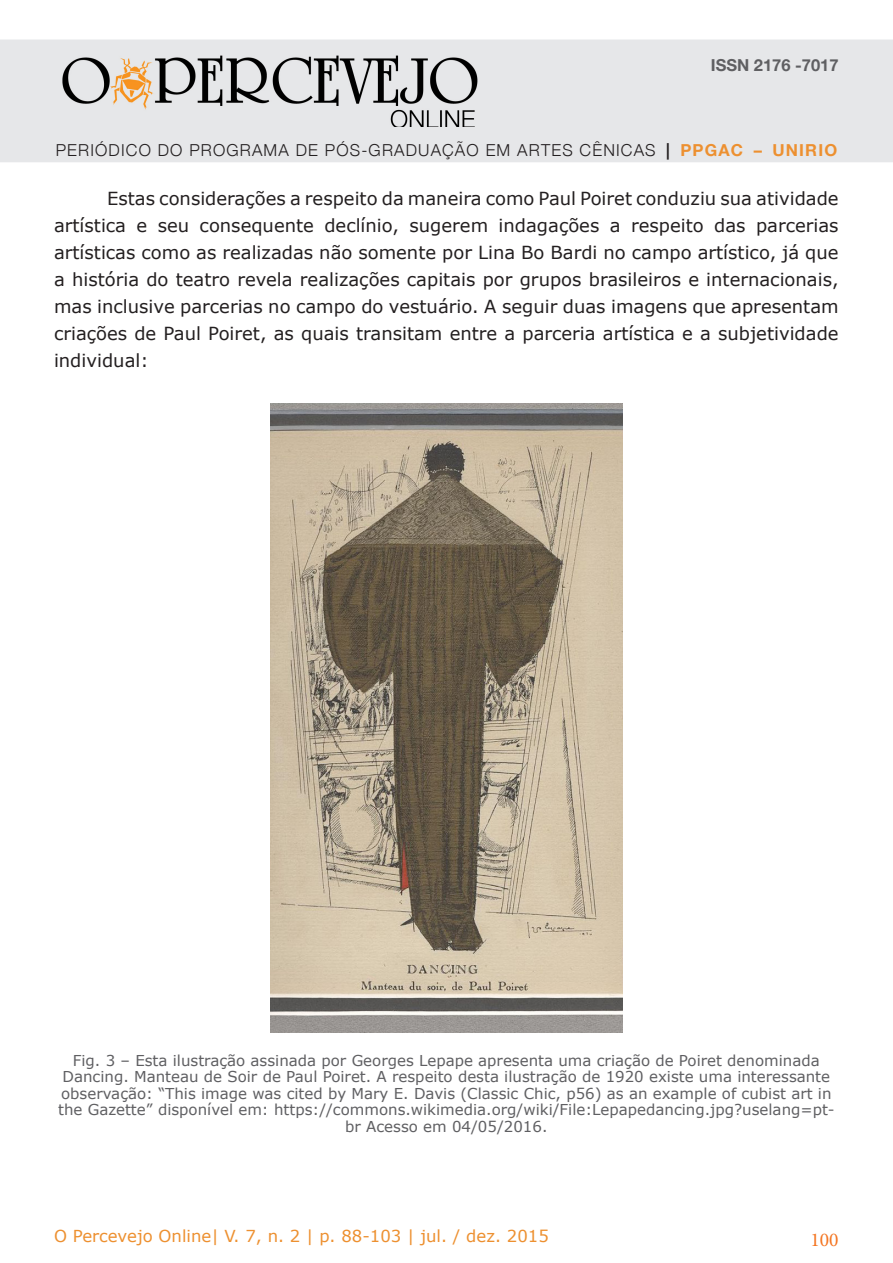
<style>
.page{position:relative;width:893px;height:1263px;background:#fff}
.page>*{position:absolute;margin:0;border:0;box-sizing:border-box;transform-origin:0 0}
.t1{font:19.5px "Minion Pro";color:#f47521}
.t2{font:18px/27px "Verdana";color:#231f20;text-align:justify}
.t3{font:300 16.5px "Helvetica Neue";letter-spacing:.07em;color:#231f20}
.t4{font:16.5px "Verdana";color:#ed9030}
.t5{font:700 16.5px "Helvetica Neue";color:#5f5f62}
.t6{font:15px/16.5px "Verdana";color:#5f5f62;text-align:center}
.s1{font-weight:700}
.s2{font-weight:700;color:#ed9030}
</style>
<div class="page">
<div style="left:0;top:40px;width:893px;height:122px;background:#e6e7e9"></div>
<img style="left:62px;top:55px;width:416px;height:71px">
<img style="left:270px;top:403px;width:352px;height:630px">
<p class="t5" style="left:711px;top:50px;width:129px">ISSN 2176 -7017</p>
<p class="t3" style="left:56px;top:136px;width:783px">PERIÓDICO DO PROGRAMA DE PÓS-GRADUAÇÃO EM ARTES CÊNICAS <span class="s1">|</span> <span class="s2">PPGAC – UNIRIO</span></p>
<p class="t2" style="left:54px;top:185px;width:786px;text-indent:53px">Estas considerações a respeito da maneira como Paul Poiret conduziu sua atividade artística e seu consequente declínio, sugerem indagações a respeito das parcerias artísticas como as realizadas não somente por Lina Bo Bardi no campo artístico, já que a história do teatro revela realizações capitais por grupos brasileiros e internacionais, mas inclusive parcerias no campo do vestuário. A seguir duas imagens que apresentam criações de Paul Poiret, as quais transitam entre a parceria artística e a subjetividade individual:</p>
<p class="t6" style="left:58px;top:1052px;width:778px">Fig. 3 – Esta ilustração assinada por Georges Lepape apresenta uma criação de Poiret denominada Dancing. Manteau de Soir de Paul Poiret. A respeito desta ilustração de 1920 existe uma interessante observação: “This image was cited by Mary E. Davis (Classic Chic, p56) as an example of cubist art in the Gazette” disponível em: https://commons.wikimedia.org/wiki/File:Lepapedancing.jpg?uselang=pt&shy;br Acesso em 04/05/2016.</p>
<p class="t4" style="left:54px;top:1224px;width:496px">O Percevejo Online| V. 7, n. 2 | p. 88-103 | jul. / dez. 2015</p>
<p class="t1" style="left:810px;top:1227px;width:30px">100</p>
</div>
